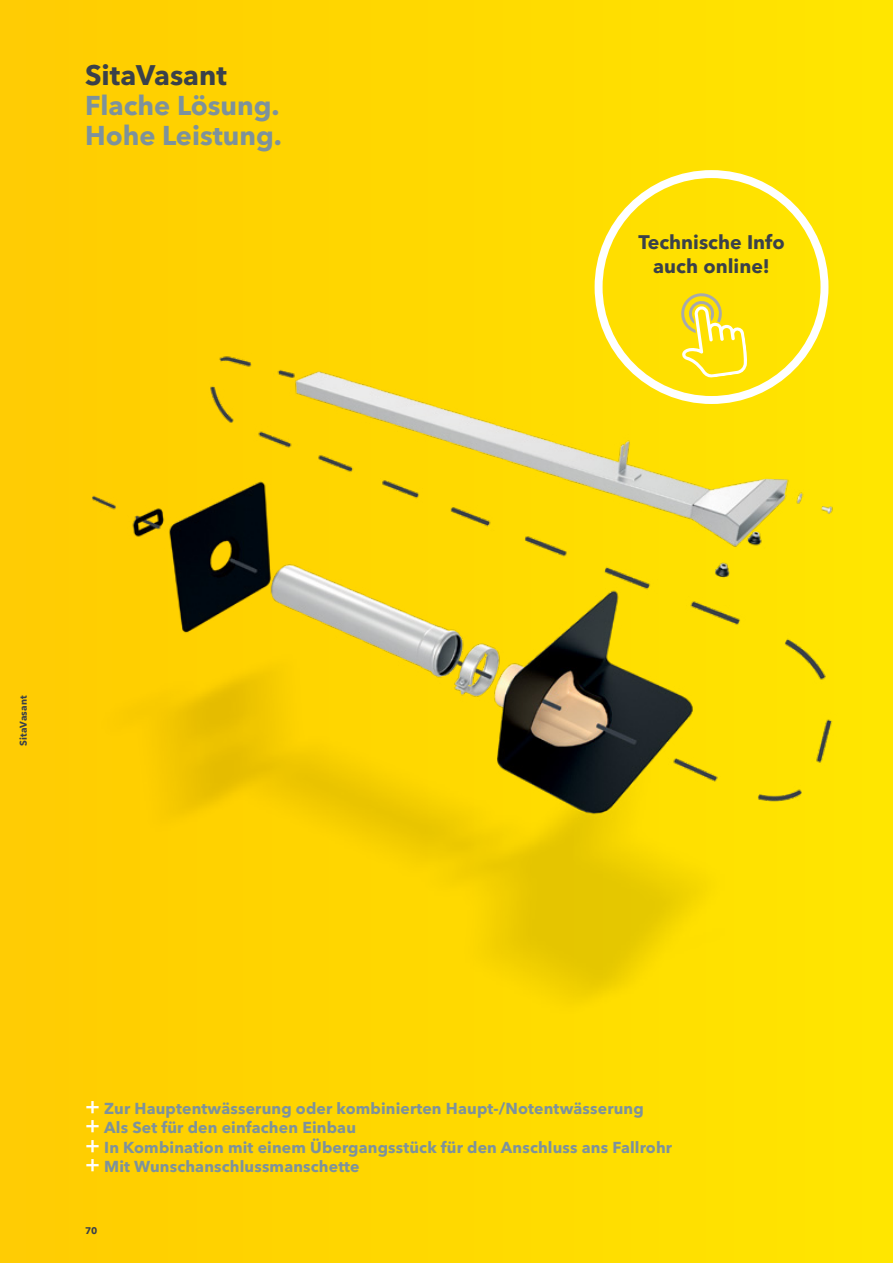
<style>
.page{position:relative;width:893px;height:1263px;background:#fff}
.page>*{position:absolute;margin:0;border:0;box-sizing:border-box;transform-origin:0 0}
.t1{font:700 28.05px "Avenir Next W1 G";color:#3a414a}
.t2{font:700 27px/30px "Avenir Next W1 G";color:#7d929c}
.t3{font:700 19.5px/23.4px "Avenir Next W1 G";color:#3a414a;text-align:center}
.t4{font:700 15.75px/19.5px "Avenir Next W1 G";letter-spacing:.01em;color:#7d929c}
.t5{font:700 9.75px "Avenir Next W1 G";letter-spacing:.01em;color:#3a414a}
.t6{font:700 9.6px "Avenir Next W1 G";color:#3a414a}
.s1{font-weight:600;font-size:22.5px;color:#fff}
</style>
<div class="page">
<div style="left:0;top:0;width:893px;height:1263px;background:linear-gradient(to right,#ffcb00,#ffe703)"></div>
<img style="left:55px;top:253px;width:838px;height:838px">
<div style="left:595px;top:170px;width:233px;height:234px;border:8px solid #fff;border-radius:50%"></div>
<svg style="left:680px;top:291px;width:67px;height:87px;background:#f8e131"></svg>
<h1 class="t1" style="left:85px;top:58px;width:143px">SitaVasant</h1>
<h2 class="t2" style="left:85px;top:90px;width:198px">Flache Lösung.<br>Hohe Leistung.</h2>
<p class="t3" style="left:638px;top:231px;width:148px">Technische Info auch online!</p>
<p class="t5" style="left:18px;top:746px;width:52px;rotate:-90deg">SitaVasant</p>
<p class="t4" style="left:85px;top:1098px;width:589px"><span class="s1">+</span> Zur Hauptentwässerung oder kombinierten Haupt-/Notentwässerung<br><span class="s1">+</span> Als Set für den einfachen Einbau<br><span class="s1">+</span> In Kombination mit einem Übergangsstück für den Anschluss ans Fallrohr <span class="s1">+</span> Mit Wunschanschlussmanschette</p>
<p class="t6" style="left:85px;top:1225px;width:14px">70</p>
</div>
